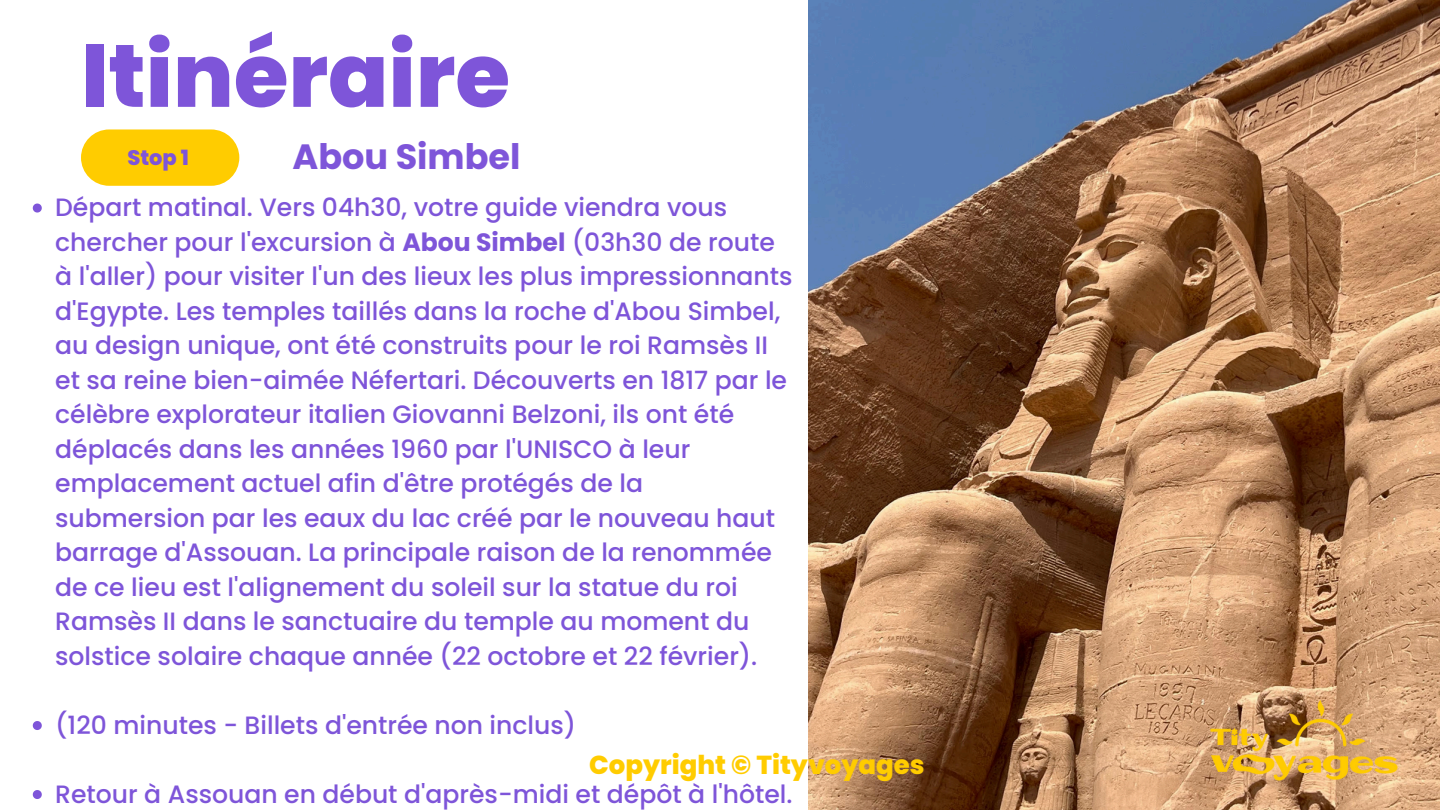
<style>
.page{position:relative;width:1440px;height:810px;background:#fff}
.page>*{position:absolute;margin:0;border:0;box-sizing:border-box;transform-origin:0 0}
.t1{font:800 88.7px "Poppins";color:#7e55d9}
.t2{font:700 35.1px "Poppins";color:#7e55d9}
.t3{font:800 26px "Poppins";color:#fc0}
.t4{font:500 25.1px/34.5px "Poppins";color:#7e55d9}
.t5{font:800 21px "Poppins";color:#7e55d9}
.s1{font-weight:700}
</style>
<div class="page">
<div style="left:81px;top:129px;width:158px;height:57px;background:#fc0;border-radius:28px"></div>
<img style="left:808px;top:0;width:632px;height:810px">
<img style="left:1198px;top:691px;width:212px;height:99px">
<svg style="left:33px;top:204px;width:9px;height:9px"></svg>
<svg style="left:33px;top:721px;width:9px;height:9px"></svg>
<svg style="left:33px;top:790px;width:9px;height:9px"></svg>
<p class="t1" style="left:81px;top:14px;width:431px">Itinéraire</p>
<p class="t5" style="left:127px;top:143px;width:63px">Stop 1</p>
<p class="t2" style="left:293px;top:132px;width:230px">Abou Simbel</p>
<h2 class="t4" style="left:55px;top:190px;width:739px">Départ matinal. Vers 04h30, votre guide viendra vous chercher pour l'excursion à <span class="s1">Abou Simbel</span> (03h30 de route à l'aller) pour visiter l'un des lieux les plus impressionnants d'Egypte. Les temples taillés dans la roche d'Abou Simbel, au design unique, ont été construits pour le roi Ramsès II et sa reine bien-aimée Néfertari. Découverts en 1817 par le célèbre explorateur italien Giovanni Belzoni, ils ont été déplacés dans les années 1960 par l'UNISCO à leur emplacement actuel afin d'être protégés de la submersion par les eaux du lac créé par le nouveau haut barrage d'Assouan. La principale raison de la renommée de ce lieu est l'alignement du soleil sur la statue du roi Ramsès II dans le sanctuaire du temple au moment du solstice solaire chaque année (22 octobre et 22 février).</h2>
<p class="t4" style="left:55px;top:708px;width:523px">(120 minutes - Billets d'entrée non inclus)</p>
<h3 class="t3" style="left:589px;top:747px;width:337px">Copyright © Tityvoyages</h3>
<p class="t4" style="left:55px;top:777px;width:739px">Retour à Assouan en début d'après-midi et dépôt à l'hôtel.</p>
</div>
